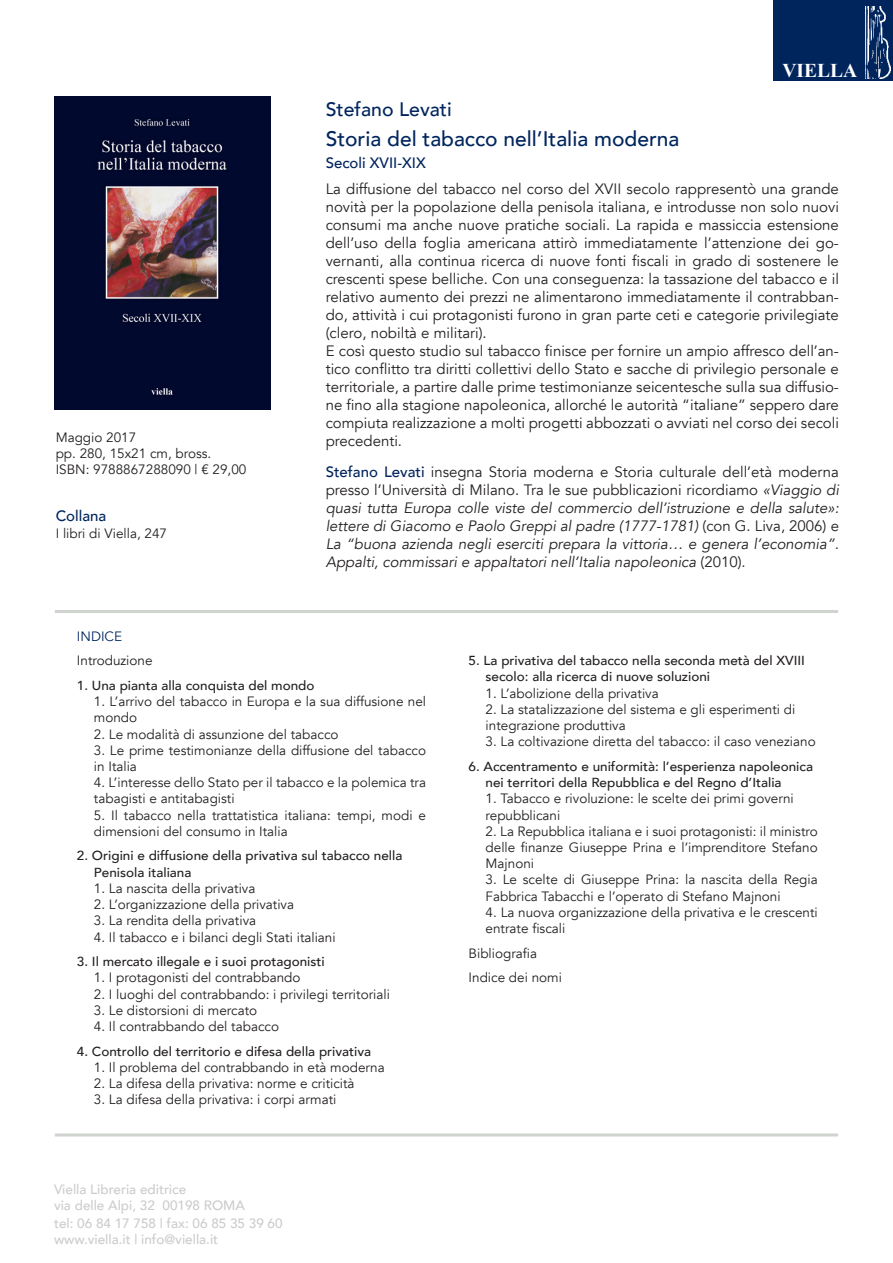
<style>
.page{position:relative;width:893px;height:1263px;background:#fff}
.page>*{position:absolute;margin:0;border:0;box-sizing:border-box;transform-origin:0 0}
.titolo{font:500 21px "Avenir";color:#00255d}
.autore{font:500 19.5px "Avenir";color:#00255d}
.Piatto_Viella{font:700 19.5px "Times New Roman";color:#fff}
.sinossi{font:15px/18px "Avenir";color:#231f20;text-align:justify}
.sinossi-2{font:italic 15px/18px "Avenir";color:#231f20;text-align:justify}
.sottotitolo{font:500 15px "Avenir";color:#00255d}
.collana{font:500 15px "Avenir";color:#00255d}
.indice{font:13.5px/16.2px "Avenir";color:#231f20}
.colonna_sinistra{font:13.5px "Avenir";color:#231f20}
.isbn{font:500 13.5px "Avenir";color:#ccc}
.web{font:500 13.5px "Avenir";color:#ccc}
.indice-2{font:13.5px "Avenir";color:#00255d}
.indice-3{font:500 13.05px "Avenir";color:#231f20}
.s1{font-weight:500;font-style:normal;color:#00255d}
.s2{font-style:normal}
</style>
<div class="page">
<div style="left:774px;top:0;width:119px;height:81px;background:#00255d"></div>
<img style="left:865px;top:6px;width:25px;height:73px">
<img style="left:54px;top:97px;width:216px;height:313px">
<hr style="left:55px;top:610px;width:783px;height:3px;background:#cfd4ce">
<hr style="left:55px;top:1133px;width:783px;height:3px;background:#cfd4ce">
<p class="colonna_sinistra" style="left:56px;top:429px;width:82px">Maggio 2017</p>
<p class="colonna_sinistra" style="left:56px;top:445px;width:157px">pp. 280, 15x21 cm, bross.</p>
<p class="colonna_sinistra" style="left:56px;top:461px;width:192px">ISBN: 9788867288090 | € 29,00</p>
<p class="collana" style="left:56px;top:503px;width:52px">Collana</p>
<p class="colonna_sinistra" style="left:56px;top:525px;width:113px">I libri di Viella, 247</p>
<p class="Piatto_Viella" style="left:782px;top:57px;width:76px">VIELLA</p>
<p class="autore" style="left:326px;top:93px;width:128px">Stefano Levati</p>
<p class="titolo" style="left:326px;top:120px;width:355px">Storia del tabacco nell’Italia moderna</p>
<p class="sottotitolo" style="left:326px;top:150px;width:102px">Secoli XVII-XIX</p>
<p class="sinossi" style="left:326px;top:181px;width:515px">La diffusione del tabacco nel corso del XVII secolo rappresentò una grande novità per la popolazione della penisola italiana, e introdusse non solo nuovi consumi ma anche nuove pratiche sociali. La rapida e massiccia estensione dell’uso della foglia americana attirò immediatamente l’attenzione dei go&shy;vernanti, alla continua ricerca di nuove fonti fiscali in grado di sostenere le crescenti spese belliche. Con una conseguenza: la tassazione del tabacco e il relativo aumento dei prezzi ne alimentarono immediatamente il contrabban&shy;do, attività i cui protagonisti furono in gran parte ceti e categorie privilegiate (clero, nobiltà e militari).</p>
<p class="sinossi" style="left:326px;top:343px;width:515px">E così questo studio sul tabacco finisce per fornire un ampio affresco dell’an&shy;tico conflitto tra diritti collettivi dello Stato e sacche di privilegio personale e territoriale, a partire dalle prime testimonianze seicentesche sulla sua diffusio&shy;ne fino alla stagione napoleonica, allorché le autorità “italiane” seppero dare compiuta realizzazione a molti progetti abbozzati o avviati nel corso dei secoli precedenti.</p>
<p class="sinossi-2" style="left:326px;top:463px;width:515px"><span class="s1">Stefano Levati</span> <span class="s2">insegna Storia moderna e Storia culturale dell’età moderna presso l’Università di Milano. Tra le sue pubblicazioni ricordiamo</span> «Viaggio di quasi tutta Europa colle viste del commercio dell’istruzione e della salute»: lettere di Giacomo e Paolo Greppi al padre (1777-1781) <span class="s2">(con G. Liva, 2006) e </span>La “buona azienda negli eserciti prepara la vittoria… e genera l’economia”.<br>Appalti, commissari e appaltatori nell’Italia napoleonica <span class="s2">(2010).</span></p>
<p class="indice-2" style="left:77px;top:628px;width:47px">INDICE</p>
<p class="indice" style="left:77px;top:653px;width:77px">Introduzione</p>
<p class="indice-3" style="left:77px;top:674px;width:239px">1. Una pianta alla conquista del mondo</p>
<p class="indice" style="left:94px;top:694px;width:334px">1. L’arrivo del tabacco in Europa e la sua diffusione nel mondo</p>
<p class="indice" style="left:94px;top:726px;width:246px">2. Le modalità di assunzione del tabacco</p>
<p class="indice" style="left:94px;top:742px;width:334px">3. Le prime testimonianze della diffusione del tabacco in Italia</p>
<p class="indice" style="left:94px;top:775px;width:334px">4. L’interesse dello Stato per il tabacco e la polemica tra tabagisti e antitabagisti</p>
<p class="indice" style="left:94px;top:807px;width:334px">5. Il tabacco nella trattatistica italiana: tempi, modi e dimensioni del consumo in Italia</p>
<p class="indice-3" style="left:77px;top:845px;width:327px">2. Origini e diffusione della privativa sul tabacco nella</p>
<p class="indice-3" style="left:94px;top:861px;width:99px">Penisola italiana</p>
<p class="indice" style="left:94px;top:880px;width:163px">1. La nascita della privativa</p>
<p class="indice" style="left:94px;top:896px;width:202px">2. L’organizzazione della privativa</p>
<p class="indice" style="left:94px;top:913px;width:164px">3. La rendita della privativa</p>
<p class="indice" style="left:94px;top:929px;width:243px">4. Il tabacco e i bilanci degli Stati italiani</p>
<p class="indice-3" style="left:77px;top:950px;width:249px">3. Il mercato illegale e i suoi protagonisti</p>
<p class="indice" style="left:94px;top:970px;width:208px">1. I protagonisti del contrabbando</p>
<p class="indice" style="left:94px;top:986px;width:297px">2. I luoghi del contrabbando: i privilegi territoriali</p>
<p class="indice" style="left:94px;top:1002px;width:165px">3. Le distorsioni di mercato</p>
<p class="indice" style="left:94px;top:1018px;width:187px">4. Il contrabbando del tabacco</p>
<p class="indice-3" style="left:77px;top:1040px;width:296px">4. Controllo del territorio e difesa della privativa</p>
<p class="indice" style="left:94px;top:1059px;width:292px">1. Il problema del contrabbando in età moderna</p>
<p class="indice" style="left:94px;top:1075px;width:262px">2. La difesa della privativa: norme e criticità</p>
<p class="indice" style="left:94px;top:1092px;width:244px">3. La difesa della privativa: i corpi armati</p>
<p class="isbn" style="left:54px;top:1177px;width:134px">Viella Libreria editrice</p>
<p class="isbn" style="left:54px;top:1193px;width:192px">via delle Alpi, 32 00198 ROMA</p>
<p class="isbn" style="left:54px;top:1211px;width:230px">tel: 06 84 17 758 | fax: 06 85 35 39 60</p>
<p class="web" style="left:54px;top:1228px;width:166px">www.viella.it | info@viella.it</p>
<p class="indice-3" style="left:469px;top:649px;width:338px">5. La privativa del tabacco nella seconda metà del XVIII</p>
<p class="indice-3" style="left:486px;top:666px;width:226px">secolo: alla ricerca di nuove soluzioni</p>
<p class="indice" style="left:486px;top:685px;width:175px">1. L’abolizione della privativa</p>
<p class="indice" style="left:486px;top:701px;width:311px">2. La statalizzazione del sistema e gli esperimenti di</p>
<p class="indice" style="left:486px;top:717px;width:142px">integrazione produttiva</p>
<p class="indice" style="left:486px;top:734px;width:332px">3. La coltivazione diretta del tabacco: il caso veneziano</p>
<p class="indice-3" style="left:469px;top:755px;width:346px">6. Accentramento e uniformità: l’esperienza napoleonica</p>
<p class="indice-3" style="left:486px;top:771px;width:298px">nei territori della Repubblica e del Regno d’Italia</p>
<p class="indice" style="left:486px;top:791px;width:310px">1. Tabacco e rivoluzione: le scelte dei primi governi</p>
<p class="indice" style="left:486px;top:807px;width:76px">repubblicani</p>
<p class="indice" style="left:486px;top:823px;width:334px;text-align:justify">2. La Repubblica italiana e i suoi protagonisti: il ministro delle finanze Giuseppe Prina e l’imprenditore Stefano Majnoni</p>
<p class="indice" style="left:486px;top:872px;width:334px">3. Le scelte di Giuseppe Prina: la nascita della Regia<br>Fabbrica Tabacchi e l’operato di Stefano Majnoni</p>
<p class="indice" style="left:486px;top:904px;width:334px">4. La nuova organizzazione della privativa e le crescenti entrate fiscali</p>
<p class="indice" style="left:469px;top:945px;width:70px">Bibliografia</p>
<p class="indice" style="left:469px;top:970px;width:95px">Indice dei nomi</p>
</div>
